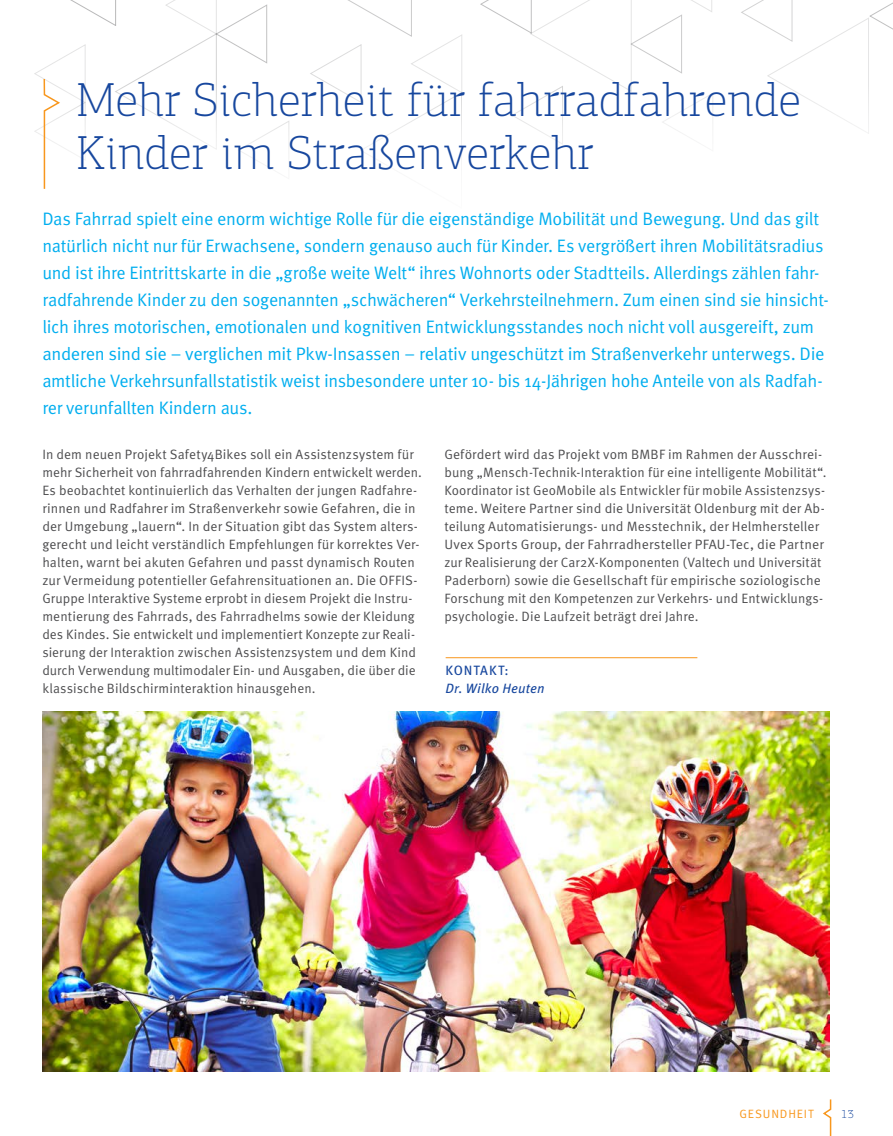
<style>
.page{position:relative;width:893px;height:1136px;background:#fff}
.page>*{position:absolute;margin:0;border:0;box-sizing:border-box;transform-origin:0 0}
.t1{font:100 48px/52.5px "PF Agora Slab Pro";letter-spacing:.01em;color:#17479e}
.t2{font:18px/27px "Meta OT";letter-spacing:-.02em;color:#00aeef}
.t3{font:13.5px/18px "Meta OT";letter-spacing:.005em;color:#4d4d4f}
.t4{font:italic 13.5px "Meta OT";letter-spacing:.015em;color:#17479e}
.t5{font:13.5px "Meta OT";letter-spacing:.065em;color:#17479e}
.t6{font:12px "Meta OT";letter-spacing:.07em;color:#f8971d}
.t7{font:100 12px "PF Agora Slab Pro";color:#17479e}
</style>
<div class="page">
<svg style="left:310px;top:0;width:152px;height:85px"></svg>
<svg style="left:741px;top:0;width:152px;height:85px"></svg>
<svg style="left:480px;top:0;width:232px;height:85px"></svg>
<svg style="left:823px;top:1099px;width:9px;height:36px"></svg>
<hr style="left:446px;top:657px;width:251px;height:1px;background:#f8971d">
<svg style="left:34px;top:0;width:255px;height:189px"></svg>
<img style="left:42px;top:711px;width:787px;height:360px">
<h1 class="t1" style="left:76px;top:74px;width:726px">Mehr Sicherheit für fahrradfahrende<br>Kinder im Straßenverkehr</h1>
<p class="t2" style="left:42px;top:205px;width:788px">Das Fahrrad spielt eine enorm wichtige Rolle für die eigenständige Mobilität und Bewegung. Und das gilt natürlich nicht nur für Erwachsene, sondern genauso auch für Kinder. Es vergrößert ihren Mobilitätsradius und ist ihre Eintrittskarte in die „große weite Welt“ ihres Wohnorts oder Stadtteils. Allerdings zählen fahr&shy;radfahrende Kinder zu den sogenannten „schwächeren“ Verkehrsteilnehmern. Zum einen sind sie hinsicht&shy;lich ihres motorischen, emotionalen und kognitiven Entwicklungsstandes noch nicht voll ausgereift, zum anderen sind sie – verglichen mit Pkw-Insassen – relativ ungeschützt im Straßenverkehr unterwegs. Die amtliche Verkehrsunfallstatistik weist insbesondere unter 10- bis 14-Jährigen hohe Anteile von als Radfah&shy;rer verunfallten Kindern aus.</p>
<p class="t3" style="left:444px;top:445px;width:384px">Gefördert wird das Projekt vom BMBF im Rahmen der Ausschrei&shy;bung „Mensch-Technik-Interaktion für eine intelligente Mobilität“.<br>Koordinator ist GeoMobile als Entwickler für mobile Assistenzsys&shy;teme. Weitere Partner sind die Universität Oldenburg mit der Ab&shy;teilung Automatisierungs- und Messtechnik, der Helmhersteller Uvex Sports Group, der Fahrradhersteller PFAU-Tec, die Partner zur Realisierung der Car2X-Komponenten (Valtech und Universität Paderborn) sowie die Gesellschaft für empirische soziologische Forschung mit den Kompetenzen zur Verkehrs- und Entwicklungs&shy;psychologie. Die Laufzeit beträgt drei Jahre.</p>
<p class="t3" style="left:42px;top:445px;width:381px">In dem neuen Projekt Safety4Bikes soll ein Assistenzsystem für mehr Sicherheit von fahrradfahrenden Kindern entwickelt werden.<br>Es beobachtet kontinuierlich das Verhalten der jungen Radfahre&shy;rinnen und Radfahrer im Straßenverkehr sowie Gefahren, die in der Umgebung „lauern“. In der Situation gibt das System alters&shy;gerecht und leicht verständlich Empfehlungen für korrektes Ver&shy;halten, warnt bei akuten Gefahren und passt dynamisch Routen zur Vermeidung potentieller Gefahrensituationen an. Die OFFIS-Gruppe Interaktive Systeme erprobt in diesem Projekt die Instru&shy;mentierung des Fahrrads, des Fahrradhelms sowie der Kleidung des Kindes. Sie entwickelt und implementiert Konzepte zur Reali&shy;sierung der Interaktion zwischen Assistenzsystem und dem Kind durch Verwendung multimodaler Ein- und Ausgaben, die über die klassische Bildschirminteraktion hinausgehen.</p>
<p class="t5" style="left:445px;top:662px;width:65px">KONTAKT:</p>
<p class="t4" style="left:445px;top:680px;width:101px">Dr. Wilko Heuten</p>
<p class="t6" style="left:739px;top:1106px;width:76px">GESUNDHEIT</p>
<p class="t7" style="left:841px;top:1107px;width:14px">13</p>
</div>
